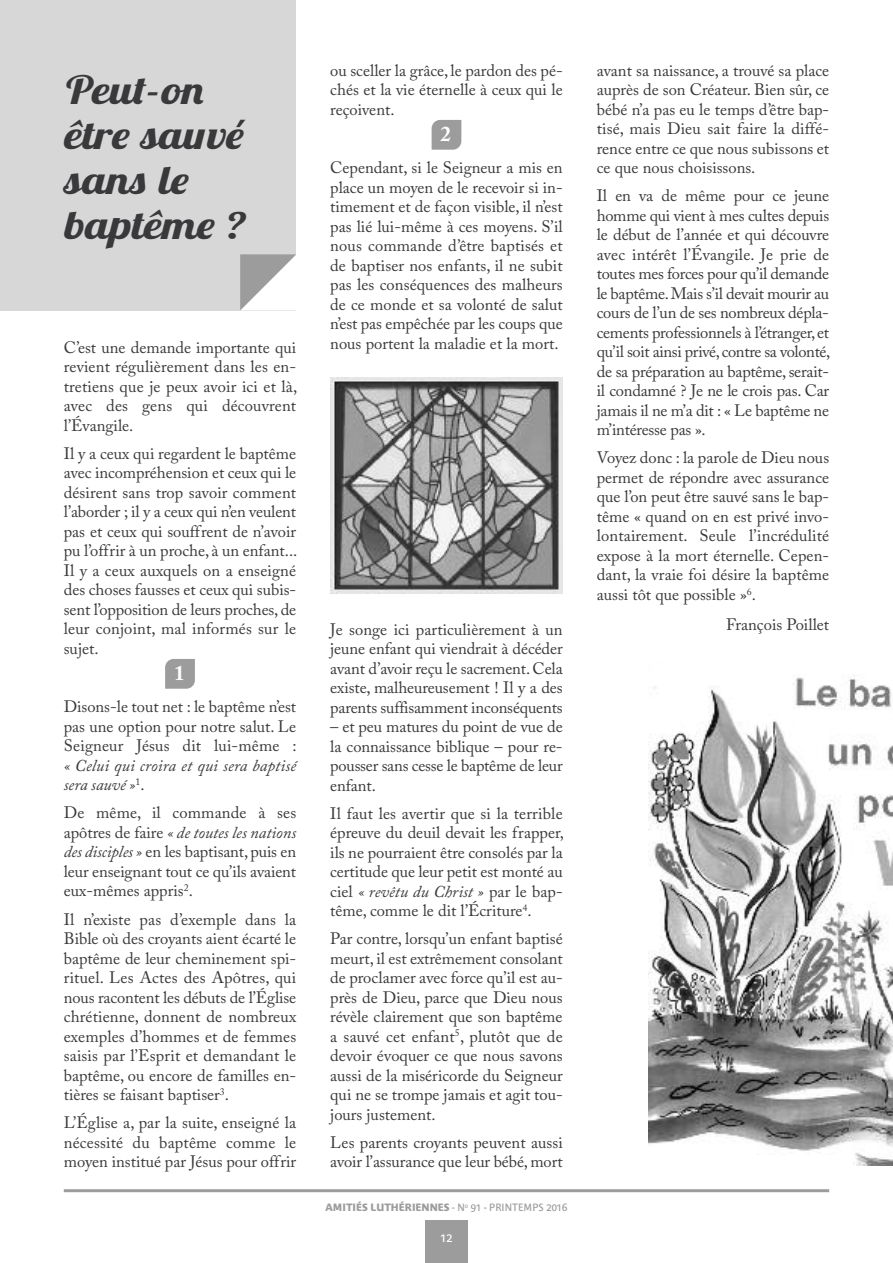
<style>
.page{position:relative;width:893px;height:1263px;background:#fff}
.page>*{position:absolute;margin:0;border:0;box-sizing:border-box;transform-origin:0 0}
.t1{font:italic 700 39px/45px "Lobster Two";color:#39383a;scale:1.2 1}
.t2{font:700 21px "Adobe Caslon Pro";color:#fff}
.t3{font:16.5px/19.5px "Adobe Caslon Pro";color:#39383a;text-align:justify}
.t4{font:italic 16.5px/19.5px "Adobe Caslon Pro";letter-spacing:.01em;color:#39383a}
.t5{font:12px "Bienvenue";color:#fff}
.t6{font:700 10.5px "Bienvenue";color:#9c9c9c}
.s1{font-style:normal}
.s2{font-style:italic}
.s3{font-weight:400}
</style>
<div class="page">
<div style="left:425px;top:1220px;width:43px;height:43px;background:#9c9c9c"></div>
<hr style="left:64px;top:1189px;width:765px;height:3px;background:#9c9c9c">
<div style="left:0;top:0;width:296px;height:310px;background:#d7d7d7"></div>
<svg style="left:165px;top:659px;width:30px;height:30px"></svg>
<svg style="left:432px;top:120px;width:29px;height:30px"></svg>
<img style="left:330px;top:378px;width:233px;height:215px">
<svg style="left:240px;top:254px;width:56px;height:56px;background:#ccc"></svg>
<img style="left:648px;top:677px;width:245px;height:488px">
<h1 class="t1" style="left:64px;top:67px;width:153px">Peut-on être sauvé sans le baptême ?</h1>
<p class="t3" style="left:64px;top:340px;width:235px">C’est une demande importante qui revient régulièrement dans les en&shy;tretiens que je peux avoir ici et là, avec des gens qui découvrent l’Évangile.</p>
<p class="t3" style="left:64px;top:446px;width:235px">Il y a ceux qui regardent le baptême avec incompréhension et ceux qui le désirent sans trop savoir comment l’aborder ; il y a ceux qui n’en veulent pas et ceux qui souffrent de n’avoir pu l’offrir à un proche, à un enfant...<br>Il y a ceux auxquels on a enseigné des choses fausses et ceux qui subis&shy;sent l’opposition de leurs proches, de leur conjoint, mal informés sur le sujet.</p>
<p class="t2" style="left:174px;top:665px;width:12px">1</p>
<p class="t3" style="left:64px;top:699px;width:234px">Disons-le tout net : le baptême n’est pas une option pour notre salut. Le Seigneur Jésus dit lui-même :</p>
<p class="t4" style="left:64px;top:758px;width:234px">« Celui qui croira et qui sera baptisé sera sauvé »<sup>1</sup><span class="s1">.</span></p>
<p class="t3" style="left:64px;top:805px;width:234px">De même, il commande à ses apôtres de faire <span class="s2">« de toutes les nations des disciples »</span> en les baptisant, puis en leur enseignant tout ce qu’ils avaient eux-mêmes appris<sup>2</sup>.</p>
<p class="t3" style="left:64px;top:911px;width:234px">Il n’existe pas d’exemple dans la Bible où des croyants aient écarté le baptême de leur cheminement spi&shy;rituel. Les Actes des Apôtres, qui nous racontent les débuts de l’Église chrétienne, donnent de nombreux exemples d’hommes et de femmes saisis par l’Esprit et demandant le baptême, ou encore de familles en&shy;tières se faisant baptiser<sup>3</sup>.</p>
<p class="t3" style="left:64px;top:1115px;width:234px">L’Église a, par la suite, enseigné la nécessité du baptême comme le moyen institué par Jésus pour offrir</p>
<p class="t3" style="left:330px;top:63px;width:234px">ou sceller la grâce, le pardon des pé&shy;chés et la vie éternelle à ceux qui le reçoivent.</p>
<p class="t2" style="left:441px;top:126px;width:12px">2</p>
<p class="t3" style="left:330px;top:160px;width:234px">Cependant, si le Seigneur a mis en place un moyen de le recevoir si in&shy;timement et de façon visible, il n’est pas lié lui-même à ces moyens. S’il nous commande d’être baptisés et de baptiser nos enfants, il ne subit pas les conséquences des malheurs de ce monde et sa volonté de salut n’est pas empêchée par les coups que nous portent la maladie et la mort.</p>
<p class="t3" style="left:330px;top:621px;width:234px">Je songe ici particulièrement à un jeune enfant qui viendrait à décéder avant d’avoir reçu le sacrement.Cela existe, malheureusement ! Il y a des parents suffisamment inconséquents</p>
<p class="t3" style="left:330px;top:719px;width:234px">– et peu matures du point de vue de la connaissance biblique – pour re&shy;pousser sans cesse le baptême de leur enfant.</p>
<p class="t3" style="left:330px;top:805px;width:235px">Il faut les avertir que si la terrible épreuve du deuil devait les frapper, ils ne pourraient être consolés par la certitude que leur petit est monté au ciel <span class="s2">« revêtu du Christ »</span> par le bap&shy;tême, comme le dit l’Écriture<sup>4</sup>.</p>
<p class="t3" style="left:330px;top:931px;width:234px">Par contre, lorsqu’un enfant baptisé meurt, il est extrêmement consolant de proclamer avec force qu’il est au&shy;près de Dieu, parce que Dieu nous révèle clairement que son baptême a sauvé cet enfant<sup>5</sup>, plutôt que de devoir évoquer ce que nous savons aussi de la miséricorde du Seigneur qui ne se trompe jamais et agit tou&shy;jours justement.</p>
<p class="t3" style="left:330px;top:1134px;width:234px">Les parents croyants peuvent aussi avoir l’assurance que leur bébé, mort</p>
<p class="t6" style="left:326px;top:1201px;width:243px">AMITIÉS LUTHÉRIENNES <span class="s3">- N</span><sup>o</sup> <span class="s3">91 - PRINTEMPS 2016</span></p>
<p class="t5" style="left:440px;top:1230px;width:13px">12</p>
<p class="t3" style="left:597px;top:63px;width:234px">avant sa naissance, a trouvé sa place auprès de son Créateur. Bien sûr, ce bébé n’a pas eu le temps d’être bap&shy;tisé, mais Dieu sait faire la diffé&shy;rence entre ce que nous subissons et ce que nous choisissons.</p>
<p class="t3" style="left:597px;top:188px;width:235px">Il en va de même pour ce jeune homme qui vient à mes cultes depuis le début de l’année et qui découvre avec intérêt l’Évangile. Je prie de toutes mes forces pour qu’il demande le baptême.Mais s’il devait mourir au cours de l’un de ses nombreux dépla&shy;cements professionnels à l’étranger, et qu’il soit ainsi privé, contre sa volonté, de sa préparation au baptême, serait&shy;il condamné ? Je ne le crois pas. Car jamais il ne m’a dit : « Le baptême ne m’intéresse pas ».</p>
<p class="t3" style="left:597px;top:450px;width:234px">Voyez donc : la parole de Dieu nous permet de répondre avec assurance que l’on peut être sauvé sans le bap&shy;tême « quand on en est privé invo&shy;lontairement. Seule l’incrédulité expose à la mort éternelle. Cepen&shy;dant, la vraie foi désire la baptême aussi tôt que possible »<sup>6</sup>.</p>
<p class="t3" style="left:726px;top:616px;width:105px">François Poillet</p>
</div>
